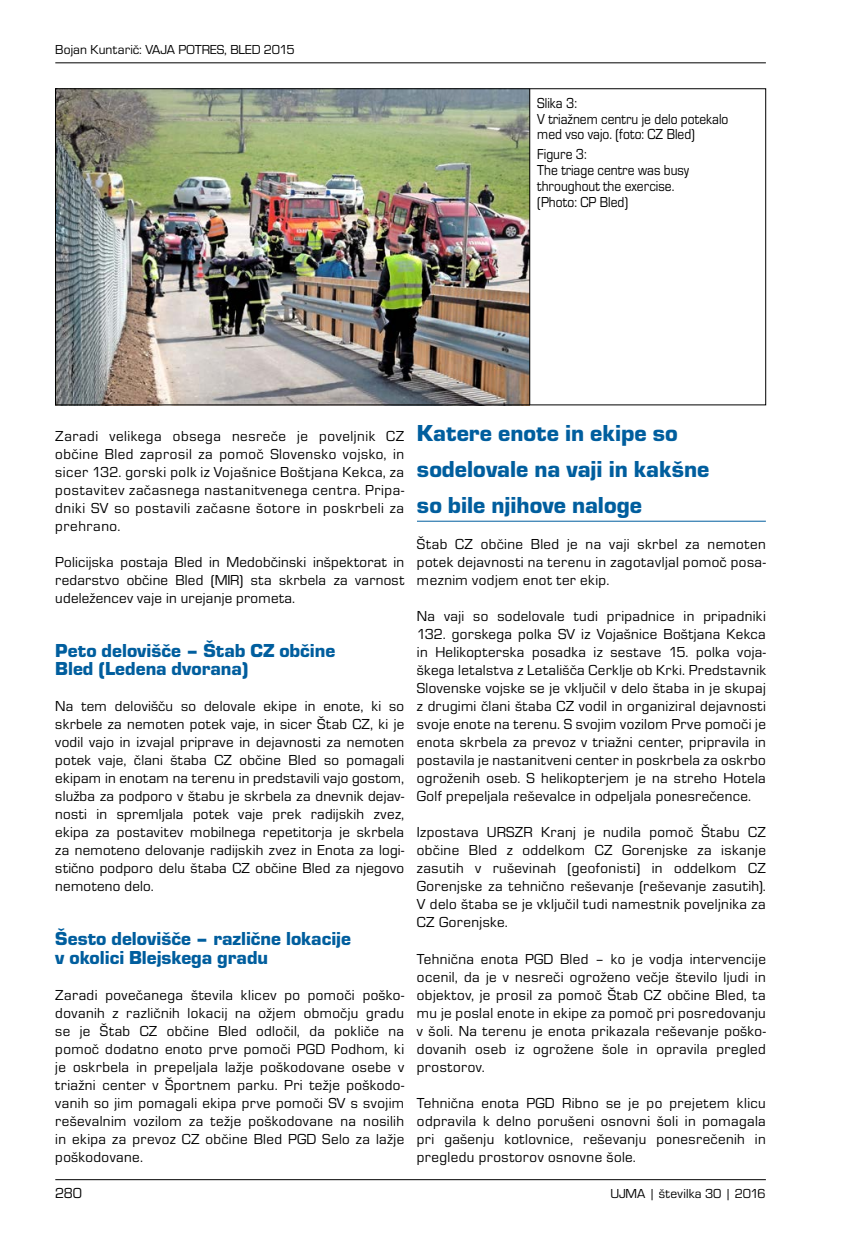
<style>
.page{position:relative;width:851px;height:1234px;background:#fff}
.page>*{position:absolute;margin:0;border:0;box-sizing:border-box;transform-origin:0 0}
.t1{font:24px/36px "Eurostile TEE Blac";color:#005e9e}
.t2{font:19.5px/18px "Eurostile TEE Blac";color:#005e9e}
.t3{font:15px/18px "Eurostile TEE";letter-spacing:.025em;color:#000;text-align:justify}
.t4{font:15px/15.8px "Eurostile TEE";color:#000;scale:.9 1}
.t5{font:13.5px "Eurostile TEE";color:#000}
</style>
<div class="page">
<hr style="left:55px;top:1178px;width:710px;height:1px;background:#000">
<hr style="left:55px;top:62px;width:710px;height:1px;background:#000">
<img style="left:57px;top:90px;width:472px;height:313px">
<hr style="left:417px;top:520px;width:348px;height:1px;background:#005e9e">
<hr style="left:529px;top:89px;width:1px;height:316px;background:#000">
<p class="t5" style="left:55px;top:42px;width:241px">Bojan Kuntarič: VAJA POTRES, BLED 2015</p>
<p class="t4" style="left:537px;top:95px;width:214px">Slika 3:<br>V triažnem centru je delo potekalo med vso vajo. (foto: CZ Bled)</p>
<p class="t4" style="left:537px;top:147px;width:170px">Figure 3:<br>The triage centre was busy throughout the exercise. (Photo: CP Bled)</p>
<p class="t3" style="left:55px;top:427px;width:350px">Zaradi velikega obsega nesreče je poveljnik CZ občine Bled zaprosil za pomoč Slovensko vojsko, in sicer 132. gorski polk iz Vojašnice Boštjana Kekca, za postavitev začasnega nastanitvenega centra. Pripa&shy;dniki SV so postavili začasne šotore in poskrbeli za prehrano.</p>
<p class="t3" style="left:55px;top:553px;width:350px">Policijska postaja Bled in Medobčinski inšpektorat in redarstvo občine Bled (MIR) sta skrbela za varnost udeležencev vaje in urejanje prometa.</p>
<h2 class="t2" style="left:55px;top:642px;width:281px">Peto delovišče – Štab CZ občine<br>Bled (Ledena dvorana)</h2>
<p class="t3" style="left:55px;top:697px;width:350px">Na tem delovišču so delovale ekipe in enote, ki so skrbele za nemoten potek vaje, in sicer Štab CZ, ki je vodil vajo in izvajal priprave in dejavnosti za nemoten potek vaje, člani štaba CZ občine Bled so pomagali ekipam in enotam na terenu in predstavili vajo gostom, služba za podporo v štabu je skrbela za dnevnik dejav&shy;nosti in spremljala potek vaje prek radijskih zvez, ekipa za postavitev mobilnega repetitorja je skrbela za nemoteno delovanje radijskih zvez in Enota za logi&shy;stično podporo delu štaba CZ občine Bled za njegovo nemoteno delo.</p>
<h2 class="t2" style="left:55px;top:930px;width:297px">Šesto delovišče – različne lokacije v okolici Blejskega gradu</h2>
<p class="t3" style="left:55px;top:985px;width:350px">Zaradi povečanega števila klicev po pomoči poško&shy;dovanih z različnih lokacij na ožjem območju gradu se je Štab CZ občine Bled odločil, da pokliče na pomoč dodatno enoto prve pomoči PGD Podhom, ki je oskrbela in prepeljala lažje poškodovane osebe v triažni center v Športnem parku. Pri težje poškodo&shy;vanih so jim pomagali ekipa prve pomoči SV s svojim reševalnim vozilom za težje poškodovane na nosilih in ekipa za prevoz CZ občine Bled PGD Selo za lažje poškodovane.</p>
<h1 class="t1" style="left:417px;top:415px;width:294px">Katere enote in ekipe so sodelovale na vaji in kakšne so bile njihove naloge</h1>
<p class="t3" style="left:417px;top:535px;width:350px">Štab CZ občine Bled je na vaji skrbel za nemoten potek dejavnosti na terenu in zagotavljal pomoč posa&shy;meznim vodjem enot ter ekip.</p>
<p class="t3" style="left:417px;top:607px;width:350px">Na vaji so sodelovale tudi pripadnice in pripadniki 132. gorskega polka SV iz Vojašnice Boštjana Kekca in Helikopterska posadka iz sestave 15. polka voja&shy;škega letalstva z Letališča Cerklje ob Krki. Predstavnik Slovenske vojske se je vključil v delo štaba in je skupaj z drugimi člani štaba CZ vodil in organiziral dejavnosti svoje enote na terenu. S svojim vozilom Prve pomoči je enota skrbela za prevoz v triažni center, pripravila in postavila je nastanitveni center in poskrbela za oskrbo ogroženih oseb. S helikopterjem je na streho Hotela Golf prepeljala reševalce in odpeljala ponesrečence.</p>
<p class="t3" style="left:417px;top:823px;width:350px">Izpostava URSZR Kranj je nudila pomoč Štabu CZ občine Bled z oddelkom CZ Gorenjske za iskanje zasutih v ruševinah (geofonisti) in oddelkom CZ Gorenjske za tehnično reševanje (reševanje zasutih).<br>V delo štaba se je vključil tudi namestnik poveljnika za CZ Gorenjske.</p>
<p class="t3" style="left:417px;top:949px;width:350px">Tehnična enota PGD Bled – ko je vodja intervencije ocenil, da je v nesreči ogroženo večje število ljudi in objektov, je prosil za pomoč Štab CZ občine Bled, ta mu je poslal enote in ekipe za pomoč pri posredovanju v šoli. Na terenu je enota prikazala reševanje poško&shy;dovanih oseb iz ogrožene šole in opravila pregled prostorov.</p>
<p class="t3" style="left:417px;top:1093px;width:350px">Tehnična enota PGD Ribno se je po prejetem klicu odpravila k delno porušeni osnovni šoli in pomagala pri gašenju kotlovnice, reševanju ponesrečenih in pregledu prostorov osnovne šole.</p>
<p class="t3" style="left:55px;top:1183px;width:28px">280</p>
<p class="t5" style="left:610px;top:1185px;width:157px">UJMA | številka 30 | 2016</p>
</div>
